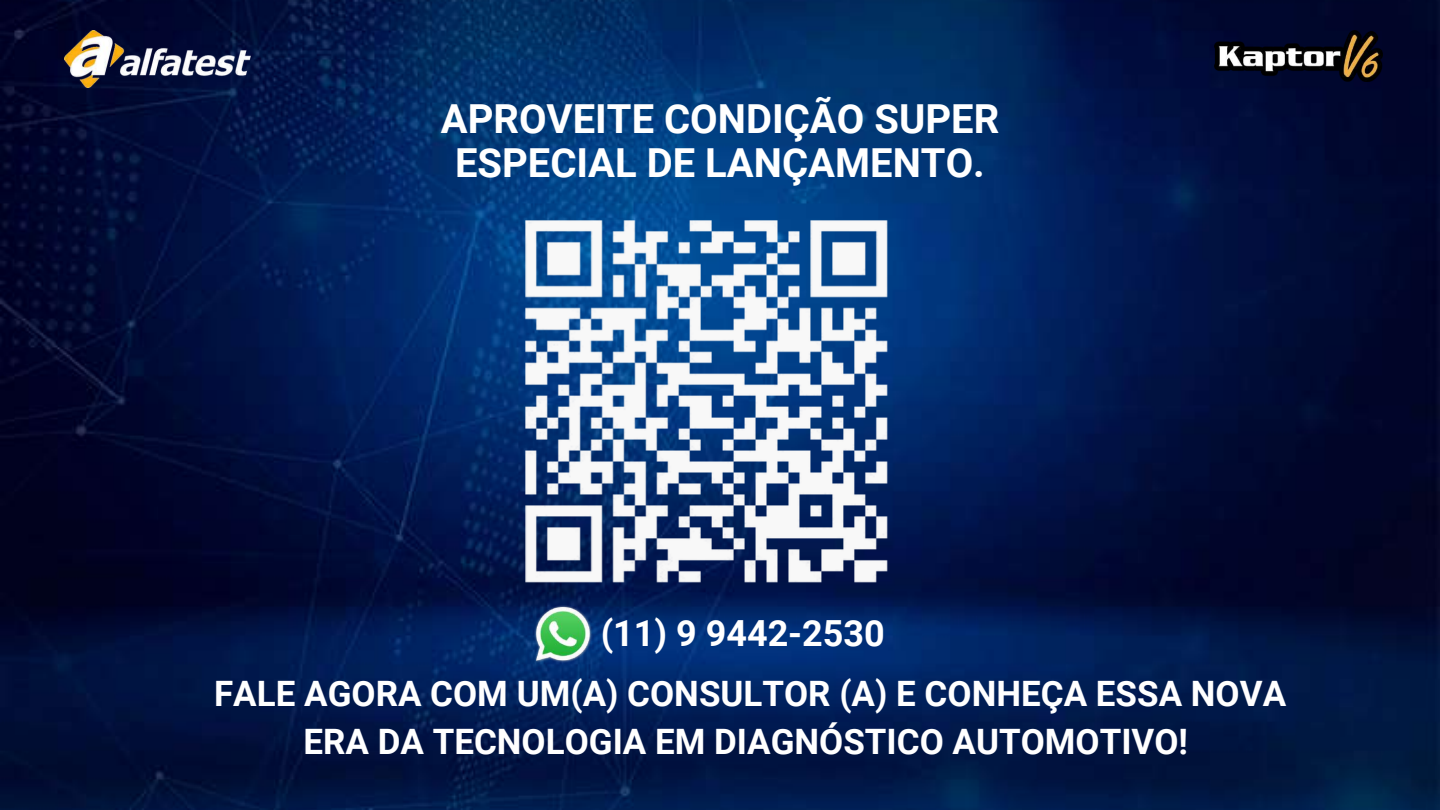
<style>
.page{position:relative;width:1440px;height:810px;background:#fff}
.page>*{position:absolute;margin:0;border:0;box-sizing:border-box;transform-origin:0 0}
.t1{font:700 40px/43.5px "Roboto";color:#fff;text-align:center}
.t2{font:700 36px "Roboto";color:#fff}
.t3{font:700 35px/48.8px "Roboto";color:#fff;text-align:center}
</style>
<div class="page">
<img style="left:0;top:0;width:1440px;height:810px">
<img style="left:64px;top:30px;width:187px;height:57px">
<img style="left:1215px;top:30px;width:167px;height:51px">
<img style="left:531px;top:605px;width:63px;height:61px">
<img style="left:503px;top:196px;width:401px;height:409px">
<p class="t1" style="left:441px;top:98px;width:560px">APROVEITE CONDIÇÃO SUPER<br>ESPECIAL DE LANÇAMENTO.</p>
<p class="t2" style="left:601px;top:613px;width:286px">(11) 9 9442-2530</p>
<p class="t3" style="left:214px;top:669px;width:1074px">FALE AGORA COM UM(A) CONSULTOR (A) E CONHEÇA ESSA NOVA<br>ERA DA TECNOLOGIA EM DIAGNÓSTICO AUTOMOTIVO!</p>
</div>
